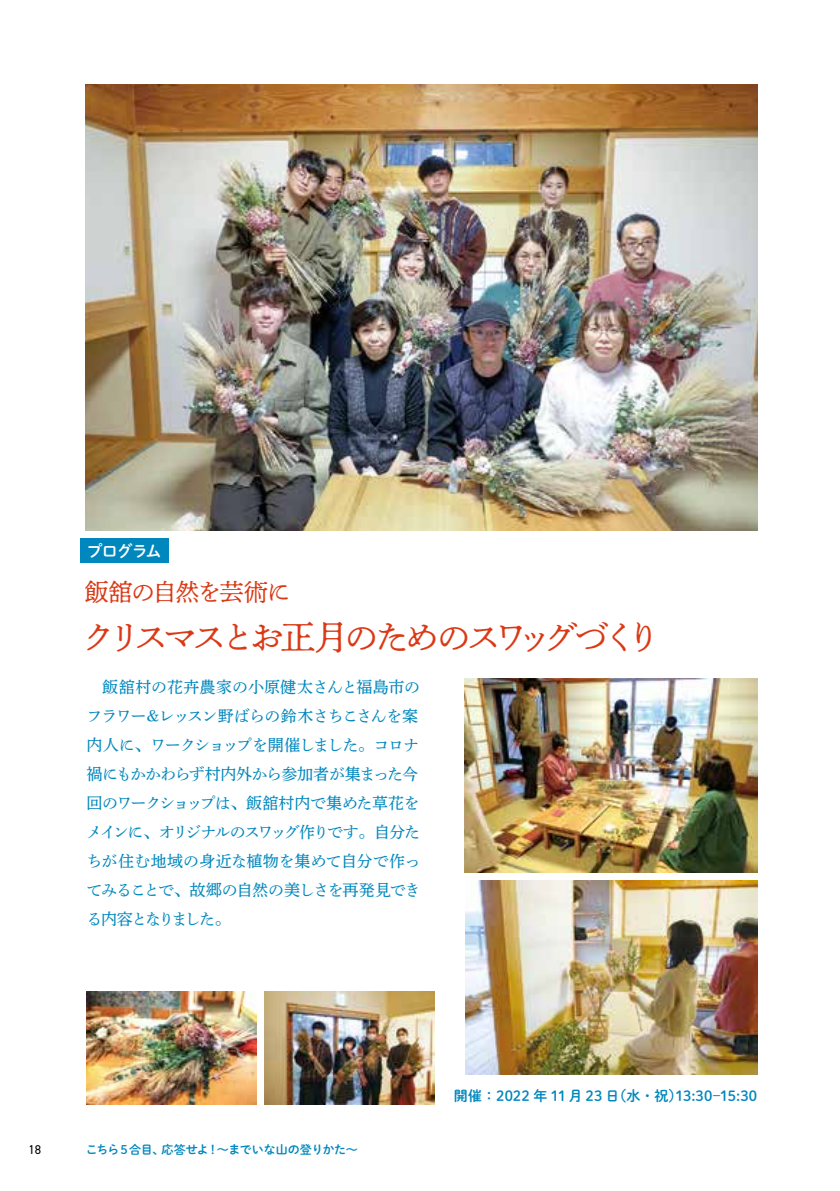
<style>
.page{position:relative;width:840px;height:1191px;background:#fff}
.page>*{position:absolute;margin:0;border:0;box-sizing:border-box;transform-origin:0 0}
.t1{font:34px "DNP Shuei N Min Std L";letter-spacing:-.145em;color:#da3915}
.t2{font:24px "DNP Shuei N Min Std L";letter-spacing:-.06em;color:#da3915}
.t3{font:16px/29px "DNP Shuei Y Min Std M";letter-spacing:-.05em;color:#0087bd}
.t4{font:16px "DNP Shuei M Go Std B";letter-spacing:-.065em;color:#fff}
.t5{font:14px "DNP Shuei M Go Std B";letter-spacing:.01em;color:#0087bd}
.t6{font:12.8px "DIN2014";color:#000}
.t7{font:12px "DNP Shuei M Go Std B";letter-spacing:-.025em;color:#0087bd}
</style>
<div class="page">
<img style="left:85px;top:84px;width:672px;height:446px">
<div style="left:80px;top:539px;width:88px;height:24px;background:#0087bd"></div>
<img style="left:465px;top:880px;width:291px;height:194px">
<img style="left:464px;top:678px;width:292px;height:194px">
<img style="left:87px;top:991px;width:170px;height:113px">
<img style="left:264px;top:991px;width:170px;height:113px">
<p class="t4" style="left:87px;top:539px;width:76px">プログラム</p>
<h2 class="t2" style="left:85px;top:574px;width:207px">飯舘の自然を芸術に</h2>
<h1 class="t1" style="left:82px;top:613px;width:580px">クリスマスとお正月のためのスワッグづくり</h1>
<p class="t3" style="left:87px;top:671px;width:335px">　飯舘村の花卉農家の小原健太さんと福島市のフラワー＆レッスン野ばらの鈴木さちこさんを案内人に、ワークショップを開催しました。コロナ禍にもかかわらず村内外から参加者が集まった今回のワークショップは、飯舘村内で集めた草花をメインに、オリジナルのスワッグ作りです。自分たちが住む地域の身近な植物を集めて自分で作ってみることで、故郷の自然の美しさを再発見できる内容となりました。</p>
<p class="t6" style="left:28px;top:1141px;width:14px">18</p>
<p class="t7" style="left:86px;top:1141px;width:273px">こちら５合目、応答せよ！～までいな山の登りかた～</p>
<p class="t5" style="left:453px;top:1085px;width:304px">開催：2022 年 11 月 23 日（水・祝）13:30‒15:30</p>
</div>
